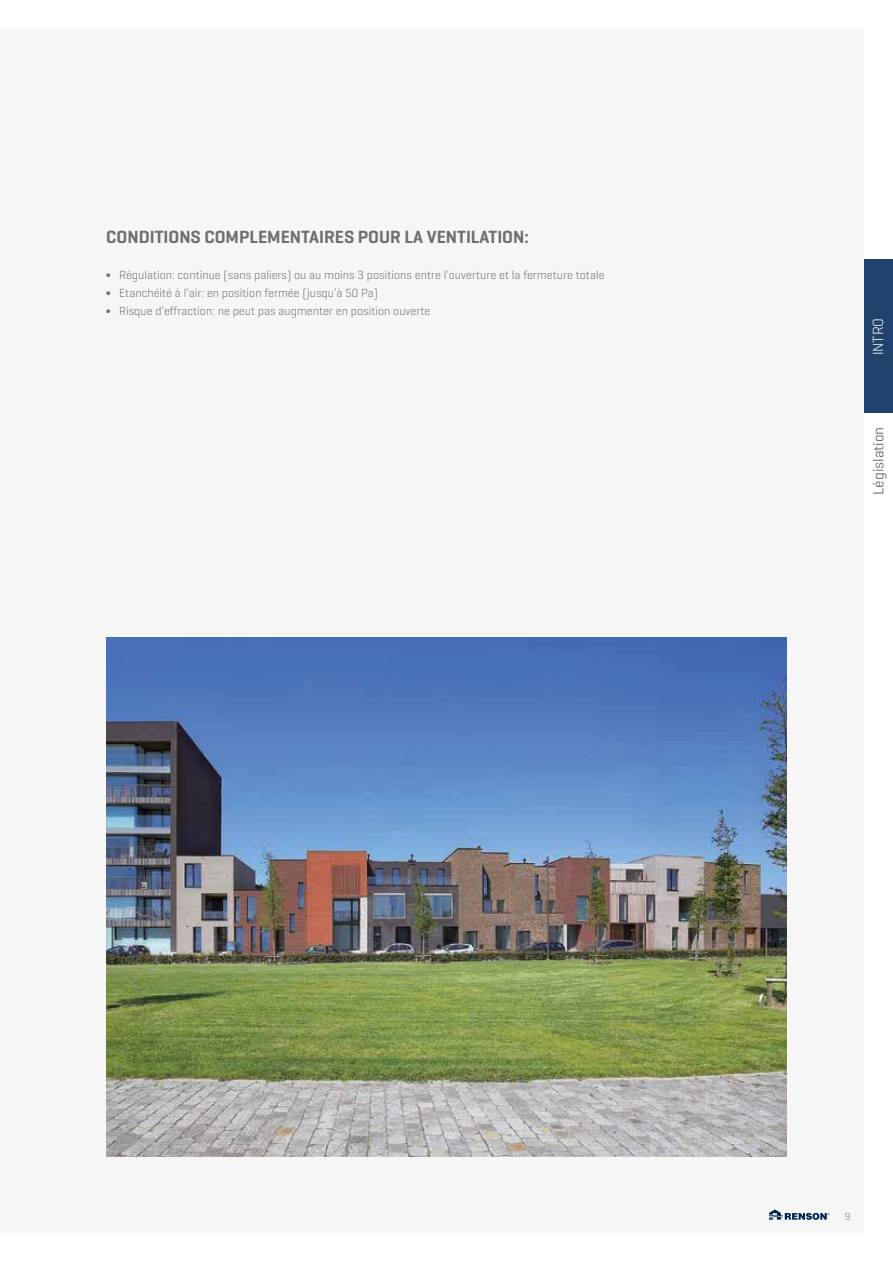
<style>
.page{position:relative;width:893px;height:1263px;background:#fff}
.page>*{position:absolute;margin:0;border:0;box-sizing:border-box;transform-origin:0 0}
.t1{font:600 18px "Geogrotesque";color:#6e6e6e}
.t2{font:15px "Geogrotesque";color:#6e6e6e}
.t3{font:300 15px "Geogrotesque";color:#fff}
.t4{font:300 12px/18px "Geogrotesque";color:#6e6e6e}
.t5{font:10.5px "Geogrotesque";color:#9c9c9d}
</style>
<div class="page">
<div style="left:863px;top:259px;width:30px;height:153px;background:#20426c"></div>
<div style="left:0;top:30px;width:863px;height:1203px;background:#f6f6f6"></div>
<img style="left:106px;top:638px;width:681px;height:519px">
<svg style="left:769px;top:1209px;width:60px;height:11px"></svg>
<h1 class="t1" style="left:106px;top:226px;width:424px">CONDITIONS COMPLEMENTAIRES POUR LA VENTILATION:</h1>
<p class="t4" style="left:106px;top:266px;width:500px">∫ Régulation: continue (sans paliers) ou au moins 3 positions entre l’ouverture et la fermeture totale ∫ Etanchéité à l’air: en position fermée (jusqu’à 50 Pa)<br>∫ Risque d’effraction: ne peut pas augmenter en position ouverte</p>
<p class="t3" style="left:868px;top:355px;width:39px;rotate:-90deg">INTRO</p>
<p class="t2" style="left:869px;top:495px;width:70px;rotate:-90deg">Législation</p>
<p class="t5" style="left:845px;top:1210px;width:7px">9</p>
</div>
